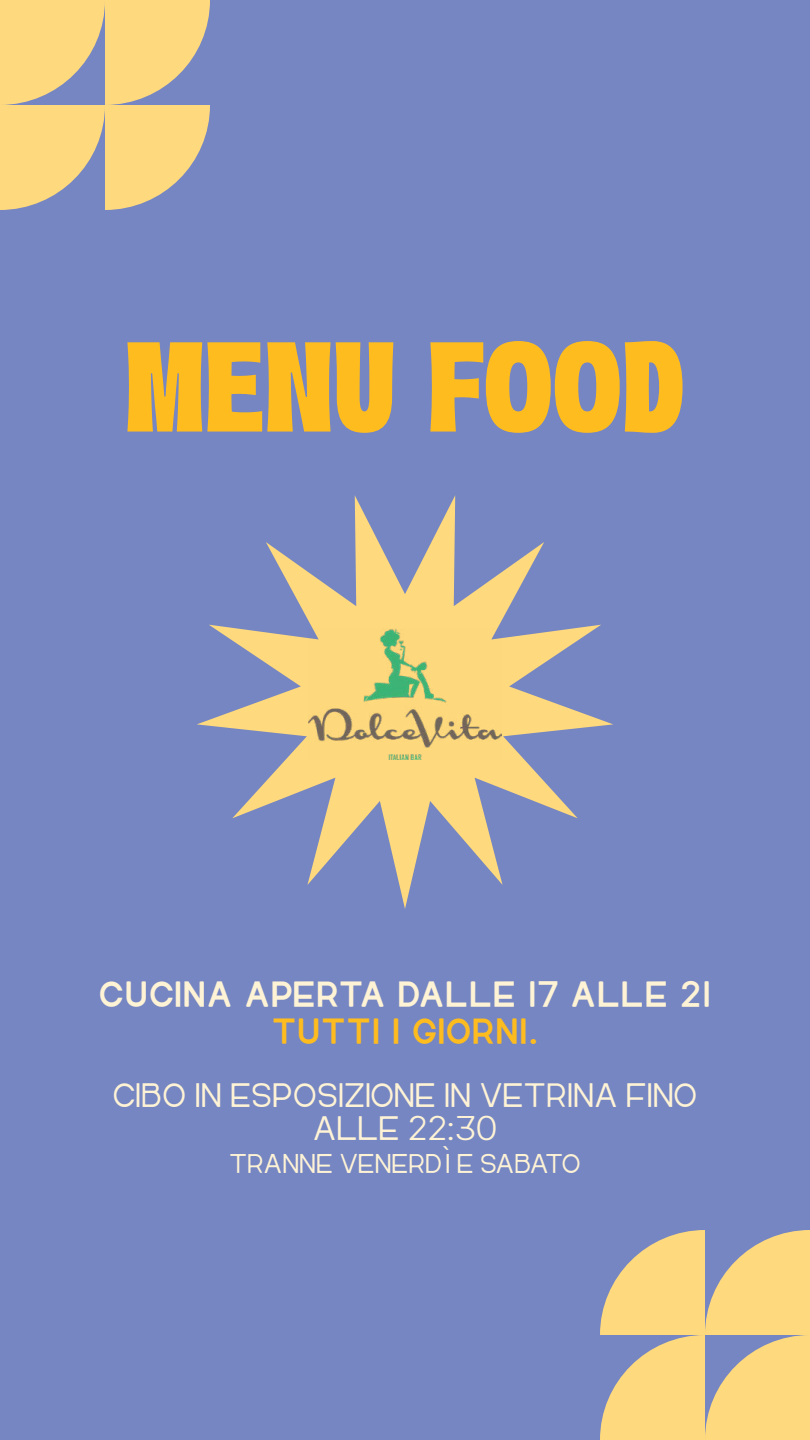
<style>
.page{position:relative;width:810px;height:1440px;background:#7586c2}
.page>*{position:absolute;margin:0;border:0;box-sizing:border-box;transform-origin:0 0}
.t1{font:127.5px "Boughy Free";color:#ffbc1f}
.t2{font:37.5px/33px "Jackbird";color:#fff3d6;text-align:center}
.t3{font:700 37.5px "Jackbird";letter-spacing:.075em;color:#fff3d6}
.t4{font:700 37.5px "Jackbird";letter-spacing:.075em;color:#ffbc1f}
.t5{font:30px "Jackbird";color:#fff3d6}
</style>
<div class="page">
<svg style="left:0;top:0;width:210px;height:210px"></svg>
<svg style="left:600px;top:1230px;width:210px;height:210px"></svg>
<svg style="left:197px;top:495px;width:416px;height:414px"></svg>
<img style="left:308px;top:628px;width:194px;height:131px">
<h1 class="t1" style="left:125px;top:335px;width:562px">MENU FOOD</h1>
<p class="t3" style="left:99px;top:970px;width:612px">CUCINA APERTA DALLE 17 ALLE 21</p>
<p class="t4" style="left:273px;top:1008px;width:266px">TUTTI I GIORNI.</p>
<p class="t2" style="left:113px;top:1078px;width:586px">CIBO IN ESPOSIZIONE IN VETRINA FINO<br>ALLE 22:30</p>
<p class="t5" style="left:229px;top:1145px;width:353px">TRANNE VENERDÌ E SABATO</p>
</div>
